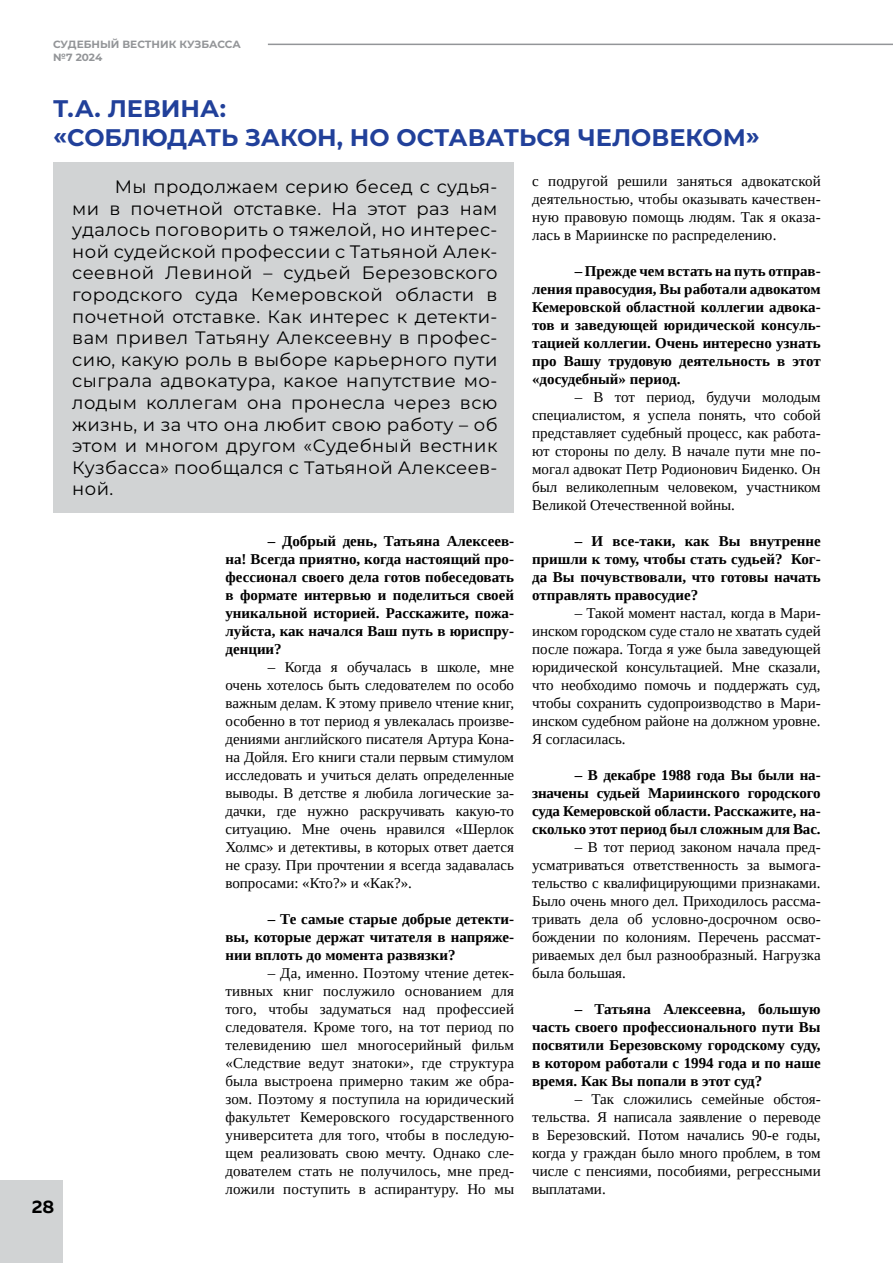
<style>
.page{position:relative;width:893px;height:1263px;background:#fff}
.page>*{position:absolute;margin:0;border:0;box-sizing:border-box;transform-origin:0 0}
.t1{font:700 24px/28.8px "Montserrat";color:#21409a}
.t2{font:100 18px/21.6px "Montserrat";letter-spacing:.025em;color:#000;text-align:justify}
.t3{font:700 18px "Muller";color:#000}
.t4{font:15px/18px "Tinos";color:#000;text-align:justify}
.t5{font:700 15px/18px "Tinos";color:#000;text-align:justify}
.t6{font:700 10.5px/12.6px "Montserrat";color:#939598}
</style>
<div class="page">
<div style="left:0;top:1180px;width:63px;height:83px;background:#d1d3d4"></div>
<hr style="left:268px;top:44px;width:625px;height:1px;background:#939598">
<div style="left:53px;top:162px;width:461px;height:350px;background:#d1d3d4"></div>
<p class="t6" style="left:53px;top:38px;width:189px">СУДЕБНЫЙ ВЕСТНИК КУЗБАССА №7 2024</p>
<h1 class="t1" style="left:53px;top:93px;width:708px">Т.А. ЛЕВИНА:<br>«СОБЛЮДАТЬ ЗАКОН, НО ОСТАВАТЬСЯ ЧЕЛОВЕКОМ»</h1>
<p class="t2" style="left:72px;top:175px;width:427px;text-indent:43px">Мы продолжаем серию бесед с судья&shy;ми в почетной отставке. На этот раз нам удалось поговорить о тяжелой, но интерес&shy;ной судейской профессии с Татьяной Алек&shy;сеевной Левиной – судьей Березовского городского суда Кемеровской области в почетной отставке. Как интерес к детекти&shy;вам привел Татьяну Алексеевну в профес&shy;сию, какую роль в выборе карьерного пути сыграла адвокатура, какое напутствие мо&shy;лодым коллегам она пронесла через всю жизнь, и за что она любит свою работу – об этом и многом другом «Судебный вестник Кузбасса» пообщался с Татьяной Алексеев&shy;ной.</p>
<p class="t4" style="left:532px;top:172px;width:290px">с подругой решили заняться адвокатской деятельностью, чтобы оказывать качествен&shy;ную правовую помощь людям. Так я оказа&shy;лась в Мариинске по распределению.</p>
<p class="t5" style="left:532px;top:262px;width:290px;text-indent:43px">– Прежде чем встать на путь отправ&shy;ления правосудия, Вы работали адвокатом Кемеровской областной коллегии адвока&shy;тов и заведующей юридической консуль&shy;тацией коллегии. Очень интересно узнать про Вашу трудовую деятельность в этот «досудебный» период.</p>
<p class="t4" style="left:532px;top:388px;width:290px;text-indent:43px">– В тот период, будучи молодым специалистом, я успела понять, что собой представляет судебный процесс, как работа&shy;ют стороны по делу. В начале пути мне по&shy;могал адвокат Петр Родионович Биденко. Он был великолепным человеком, участником Великой Отечественной войны.</p>
<p class="t5" style="left:532px;top:532px;width:290px;text-indent:43px">– И все-таки, как Вы внутренне пришли к тому, чтобы стать судьей? Ког&shy;да Вы почувствовали, что готовы начать отправлять правосудие?</p>
<p class="t4" style="left:532px;top:604px;width:290px;text-indent:43px">– Такой момент настал, когда в Мари&shy;инском городском суде стало не хватать судей после пожара. Тогда я уже была заведующей юридической консультацией. Мне сказали, что необходимо помочь и поддержать суд, чтобы сохранить судопроизводство в Мари&shy;инском судебном районе на должном уровне.<br>Я согласилась.</p>
<p class="t5" style="left:532px;top:766px;width:290px;text-indent:43px">– В декабре 1988 года Вы были на&shy;значены судьей Мариинского городского суда Кемеровской области. Расскажите, на&shy;сколько этот период был сложным для Вас.</p>
<p class="t4" style="left:532px;top:838px;width:290px;text-indent:43px">– В тот период законом начала пред&shy;усматриваться ответственность за вымога&shy;тельство с квалифицирующими признаками.<br>Было очень много дел. Приходилось рассма&shy;тривать дела об условно-досрочном осво&shy;бождении по колониям. Перечень рассмат&shy;риваемых дел был разнообразный. Нагрузка была большая.</p>
<p class="t5" style="left:532px;top:1000px;width:290px;text-indent:43px">– Татьяна Алексеевна, большую часть своего профессионального пути Вы посвятили Березовскому городскому суду, в котором работали с 1994 года и по наше время. Как Вы попали в этот суд?</p>
<p class="t4" style="left:532px;top:1090px;width:290px;text-indent:43px">– Так сложились семейные обстоя&shy;тельства. Я написала заявление о переводе в Березовский. Потом начались 90-е годы, когда у граждан было много проблем, в том числе с пенсиями, пособиями, регрессными выплатами.</p>
<p class="t5" style="left:225px;top:532px;width:290px;text-indent:43px">– Добрый день, Татьяна Алексеев&shy;на! Всегда приятно, когда настоящий про&shy;фессионал своего дела готов побеседовать в формате интервью и поделиться своей уникальной историей. Расскажите, пожа&shy;луйста, как начался Ваш путь в юриспру&shy;денции?</p>
<p class="t4" style="left:225px;top:658px;width:290px;text-indent:43px">– Когда я обучалась в школе, мне очень хотелось быть следователем по особо важным делам. К этому привело чтение книг, особенно в тот период я увлекалась произве&shy;дениями английского писателя Артура Кона&shy;на Дойля. Его книги стали первым стимулом исследовать и учиться делать определенные выводы. В детстве я любила логические за&shy;дачки, где нужно раскручивать какую-то ситуацию. Мне очень нравился «Шерлок Холмс» и детективы, в которых ответ дается не сразу. При прочтении я всегда задавалась вопросами: «Кто?» и «Как?».</p>
<p class="t5" style="left:225px;top:910px;width:290px;text-indent:43px">– Те самые старые добрые детекти&shy;вы, которые держат читателя в напряже&shy;нии вплоть до момента развязки?</p>
<p class="t4" style="left:225px;top:964px;width:290px;text-indent:43px">– Да, именно. Поэтому чтение детек&shy;тивных книг послужило основанием для того, чтобы задуматься над профессией следователя. Кроме того, на тот период по телевидению шел многосерийный фильм «Следствие ведут знатоки», где структура была выстроена примерно таким же обра&shy;зом. Поэтому я поступила на юридический факультет Кемеровского государственного университета для того, чтобы в последую&shy;щем реализовать свою мечту. Однако сле&shy;дователем стать не получилось, мне пред&shy;ложили поступить в аспирантуру. Но мы</p>
<p class="t3" style="left:32px;top:1196px;width:24px">28</p>
</div>
